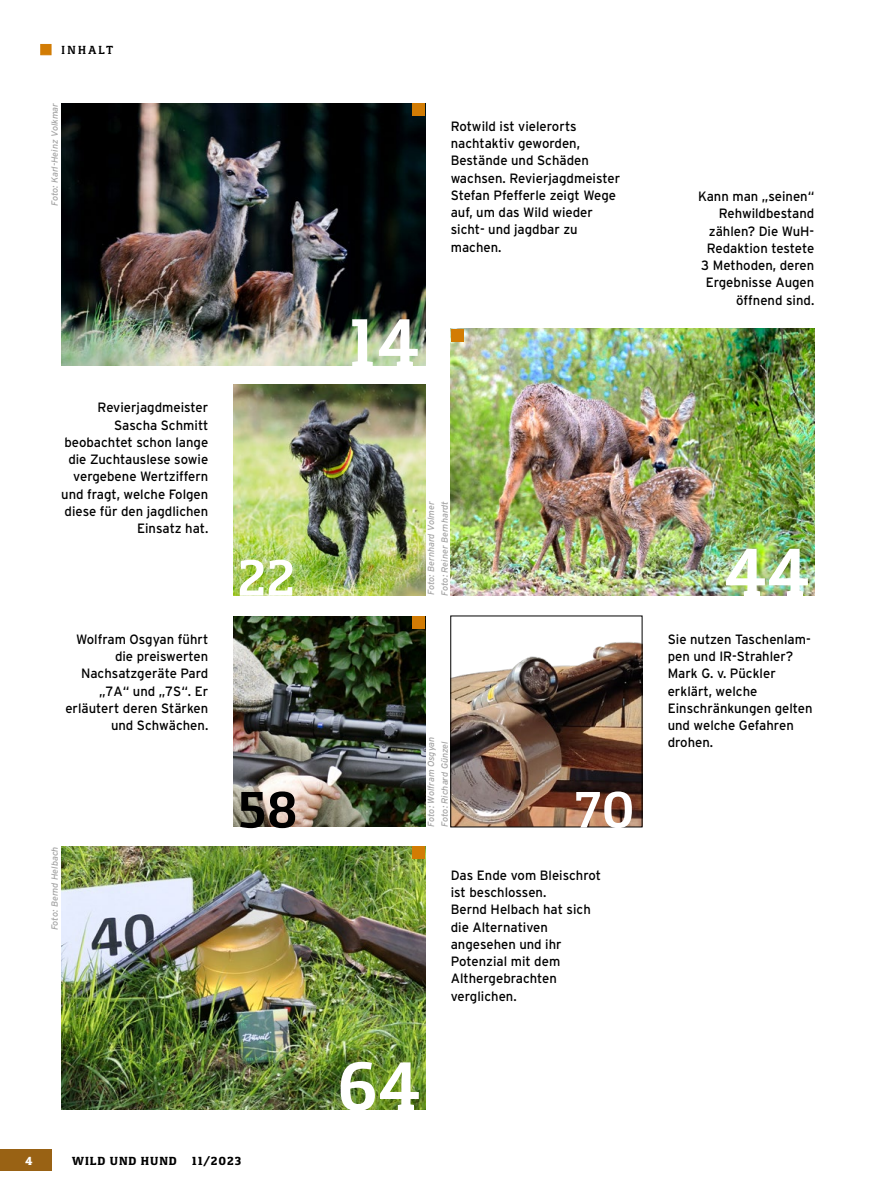
<style>
.page{position:relative;width:893px;height:1191px;background:#fff}
.page>*{position:absolute;margin:0;border:0;box-sizing:border-box;transform-origin:0 0}
.Inhalt__Seitenzahl{font:700 70.5px "Foral Pro";color:#fff}
.Inhalt__Seitenzahl-2{font:700 52.5px "Foral Pro";color:#fff}
.Inhalt__Seitenzahl-3{font:700 52.5px "Foral Pro";color:#000}
.Bildunterschrift_lin{font:13.5px/17.2px "Parey Interstate";color:#000}
.Bildunterschrift_rec{font:13.5px/17.2px "Parey Interstate";color:#000;text-align:right}
.Artikel__Vorspann{font:13.5px/17.2px "Parey Interstate";color:#000;text-align:right}
.t1{font:800 12px "Foral Pro";letter-spacing:.075em;color:#000}
.Rubrikenkopf{font:700 12px "Foral Pro";letter-spacing:.2em;color:#000}
.t2{font:800 12px "Foral Pro";color:#fff}
.Fotonachweis{font:italic 9px "Parey Interstate";color:#a4a4a4}
</style>
<div class="page">
<img style="left:62px;top:103px;width:363px;height:263px">
<img style="left:234px;top:384px;width:191px;height:211px">
<img style="left:234px;top:616px;width:191px;height:211px">
<img style="left:453px;top:642px;width:187px;height:183px">
<img style="left:451px;top:329px;width:363px;height:266px">
<img style="left:62px;top:846px;width:363px;height:263px">
<div style="left:412px;top:103px;width:13px;height:13px;background:#d27c04"></div>
<div style="left:412px;top:616px;width:13px;height:13px;background:#d27c04"></div>
<div style="left:412px;top:846px;width:13px;height:13px;background:#d27c04"></div>
<div style="left:451px;top:329px;width:12px;height:12px;background:#d27c04"></div>
<div style="left:0;top:1149px;width:51px;height:21px;background:#996214"></div>
<svg style="left:40px;top:44px;width:12px;height:12px"></svg>
<p class="Rubrikenkopf" style="left:62px;top:43px;width:53px">INHALT</p>
<p class="Fotonachweis" style="left:50px;top:206px;width:105px;rotate:-90deg">Foto: Karl-Heinz Volkmar</p>
<p class="Bildunterschrift_rec" style="left:61px;top:399px;width:149px">Revierjagdmeister<br>Sascha Schmitt beobachtet schon lange die Zuchtauslese sowie vergebene Wertziffern und fragt, welche Folgen diese für den jagdlichen<br>Einsatz hat.</p>
<p class="Artikel__Vorspann" style="left:65px;top:630px;width:144px">Wolfram Osgyan führt die preiswerten<br>Nachsatzgeräte Pard „7A“ und „7S“. Er erläutert deren Stärken und Schwächen.</p>
<p class="Fotonachweis" style="left:50px;top:930px;width:85px;rotate:-90deg">Foto: Bernd Helbach</p>
<p class="Inhalt__Seitenzahl" style="left:348px;top:300px;width:74px">14</p>
<p class="Bildunterschrift_lin" style="left:451px;top:117px;width:171px">Rotwild ist vielerorts nachtaktiv geworden,<br>Bestände und Schäden wachsen. Revierjagdmeister<br>Stefan Pfefferle zeigt Wege auf, um das Wild wieder sicht- und jagdbar zu machen.</p>
<p class="Bildunterschrift_rec" style="left:698px;top:188px;width:118px">Kann man „seinen“<br>Rehwildbestand zählen? Die WuH-<br>Redaktion testete<br>3 Methoden, deren<br>Ergebnisse Augen öffnend sind.</p>
<p class="Fotonachweis" style="left:440px;top:595px;width:96px;rotate:-90deg">Foto: Reiner Bernhardt</p>
<p class="Fotonachweis" style="left:426px;top:594px;width:95px;rotate:-90deg">Foto: Bernhard Volmer</p>
<p class="Inhalt__Seitenzahl-2" style="left:238px;top:546px;width:59px">22</p>
<p class="Inhalt__Seitenzahl" style="left:724px;top:530px;width:88px">44</p>
<p class="Inhalt__Seitenzahl-3" style="left:238px;top:778px;width:62px">58</p>
<p class="Fotonachweis" style="left:426px;top:826px;width:91px;rotate:-90deg">Foto: Wolfram Osgyan</p>
<p class="Fotonachweis" style="left:440px;top:826px;width:86px;rotate:-90deg">Foto: Richard Günzel</p>
<p class="Inhalt__Seitenzahl-2" style="left:575px;top:778px;width:62px">70</p>
<p class="Bildunterschrift_lin" style="left:451px;top:866px;width:152px">Das Ende vom Bleischrot ist beschlossen.<br>Bernd Helbach hat sich die Alternativen angesehen und ihr<br>Potenzial mit dem<br>Althergebrachten verglichen.</p>
<p class="Inhalt__Seitenzahl" style="left:337px;top:1043px;width:86px">64</p>
<p class="Bildunterschrift_lin" style="left:668px;top:630px;width:147px">Sie nutzen Taschenlam&shy;pen und IR-Strahler?<br>Mark G. v. Pückler erklärt, welche<br>Einschränkungen gelten und welche Gefahren drohen.</p>
<p class="t2" style="left:25px;top:1154px;width:9px">4</p>
<p class="t1" style="left:72px;top:1153px;width:106px">WILD UND HUND</p>
<p class="t1" style="left:192px;top:1153px;width:51px">11/2023</p>
</div>
